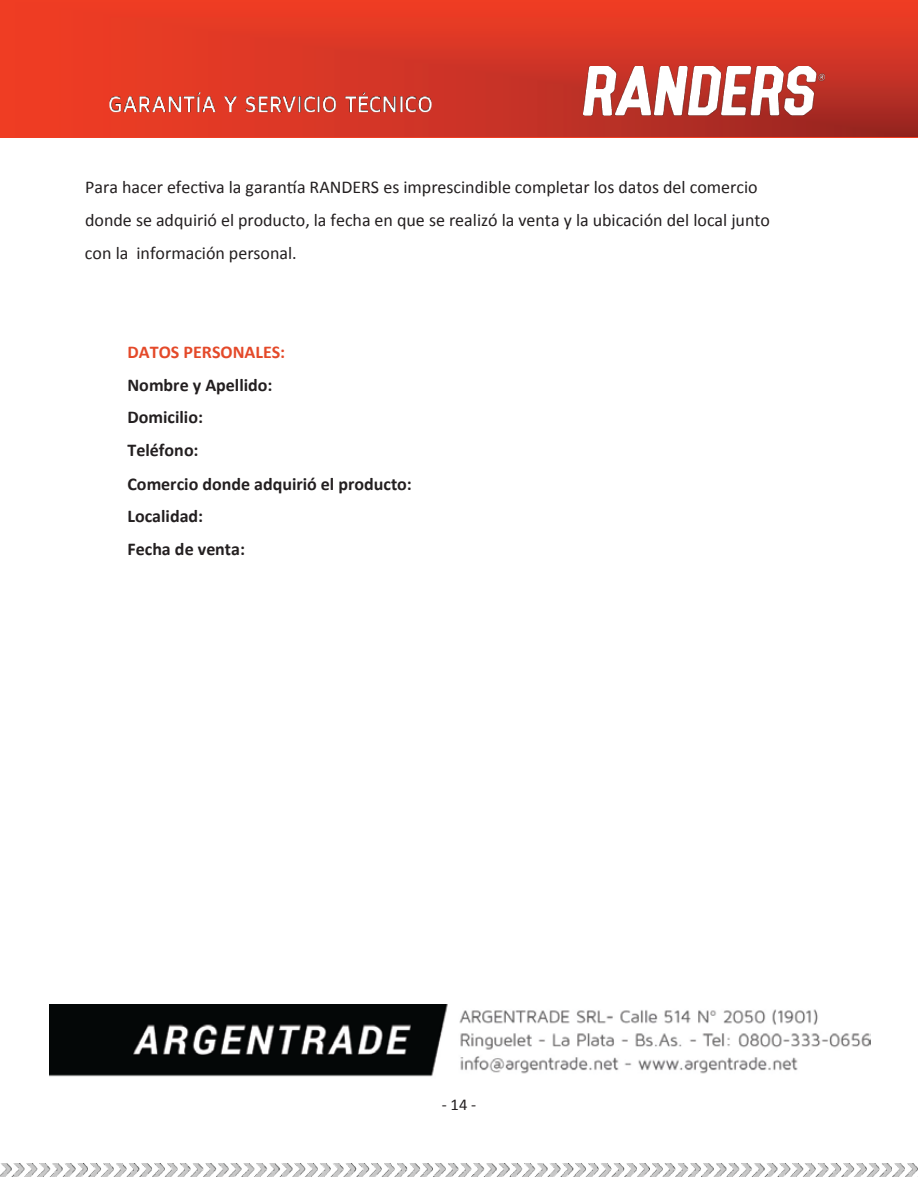
<style>
.page{position:relative;width:918px;height:1188px;background:#fff}
.page>*{position:absolute;margin:0;border:0;box-sizing:border-box;transform-origin:0 0}
.t1{font:18px/33px "Calibri";color:#231f20}
.t2{font:700 18px/33px "Calibri";color:#231f20}
.t3{font:700 18px "Calibri";color:#e44929}
.t4{font:16.5px "Calibri";color:#231f20}
</style>
<div class="page">
<img style="left:0;top:1164px;width:918px;height:13px">
<img style="left:49px;top:1004px;width:822px;height:73px">
<svg style="left:0;top:0;width:918px;height:137px;background:#da3725"></svg>
<img style="left:583px;top:67px;width:242px;height:49px">
<img style="left:108px;top:92px;width:325px;height:25px">
<p class="t1" style="left:85px;top:169px;width:687px">Para hacer efectiva la garantía RANDERS es imprescindible completar los datos del comercio donde se adquirió el producto, la fecha en que se realizó la venta y la ubicación del local junto con la información personal.</p>
<p class="t3" style="left:127px;top:340px;width:159px">DATOS PERSONALES:</p>
<p class="t2" style="left:127px;top:367px;width:286px">Nombre y Apellido:<br>Domicilio:<br>Teléfono:<br>Comercio donde adquirió el producto:<br>Localidad:<br>Fecha de venta:</p>
<p class="t4" style="left:442px;top:1094px;width:36px">- 14 -</p>
</div>
